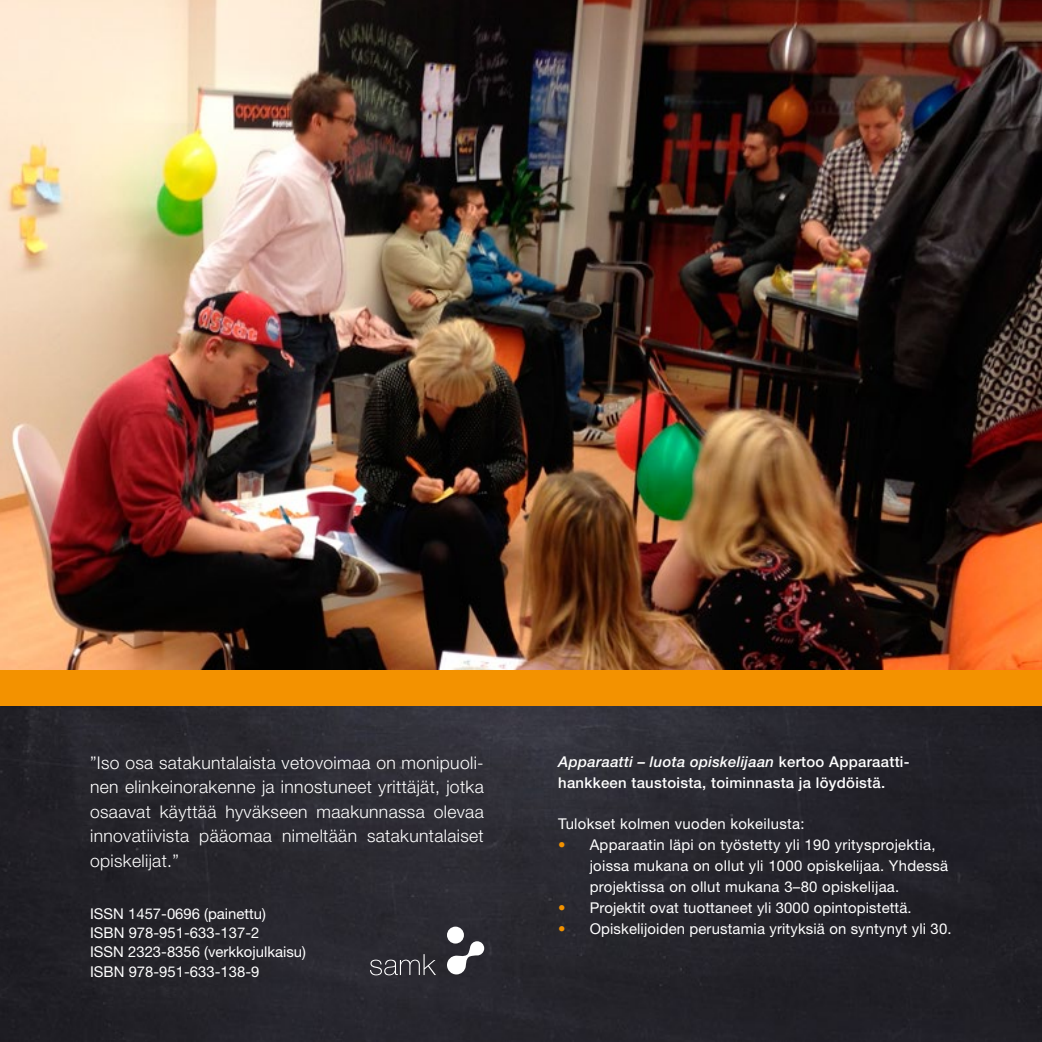
<style>
.page{position:relative;width:1042px;height:1042px;background:#fff}
.page>*{position:absolute;margin:0;border:0;box-sizing:border-box;transform-origin:0 0}
.t1{font:300 17.5px/24.5px "Helvetica Neue LT Std";letter-spacing:.02em;color:#fff;text-align:justify}
.t2{font:14.88px/19.2px "Helvetica Neue LT Std";letter-spacing:.01em;color:#fff}
.t3{font:500 14.88px/21px "Helvetica Neue LT Std";letter-spacing:.02em;color:#fff}
.s1{font-style:italic}
.s2{font-weight:100;color:#f39200}
</style>
<div class="page">
<img style="left:0;top:0;width:1042px;height:670px">
<img style="left:0;top:706px;width:1042px;height:336px">
<div style="left:0;top:670px;width:1042px;height:36px;background:#f39200"></div>
<div style="left:447px;top:926px;width:17px;height:17px;background:#fff;border-radius:50%"></div>
<svg style="left:447px;top:941px;width:37px;height:33px"></svg>
<svg style="left:370px;top:954px;width:66px;height:21px"></svg>
<p class="t1" style="left:90px;top:750px;width:395px">”Iso osa satakuntalaista vetovoimaa on monipuoli&shy;nen elinkeinorakenne ja innostuneet yrittäjät, jotka osaavat käyttää hyväkseen maakunnassa olevaa innovatiivista pääomaa nimeltään satakuntalaiset opiskelijat.”</p>
<p class="t3" style="left:558px;top:751px;width:353px"><span class="s1">Apparaatti – luota opiskelijaan</span> kertoo Apparaatti&shy;hankkeen taustoista, toiminnasta ja löydöistä.</p>
<p class="t2" style="left:558px;top:814px;width:248px">Tulokset kolmen vuoden kokeilusta:</p>
<p class="t2" style="left:590px;top:834px;width:360px;line-height:21px;text-indent:-32px"><span class="s2">•</span> Apparaatin läpi on työstetty yli 190 yritysprojektia, joissa mukana on ollut yli 1000 opiskelijaa. Yhdessä projektissa on ollut mukana 3–80 opiskelijaa.</p>
<p class="t2" style="left:558px;top:898px;width:355px"><span class="s2">•</span> Projektit ovat tuottaneet yli 3000 opintopistettä.</p>
<p class="t2" style="left:558px;top:919px;width:395px"><span class="s2">•</span> Opiskelijoiden perustamia yrityksiä on syntynyt yli 30.</p>
<p class="t2" style="left:90px;top:903px;width:217px">ISSN 1457-0696 (painettu)<br>ISBN 978-951-633-137-2<br>ISSN 2323-8356 (verkkojulkaisu)<br>ISBN 978-951-633-138-9</p>
</div>
